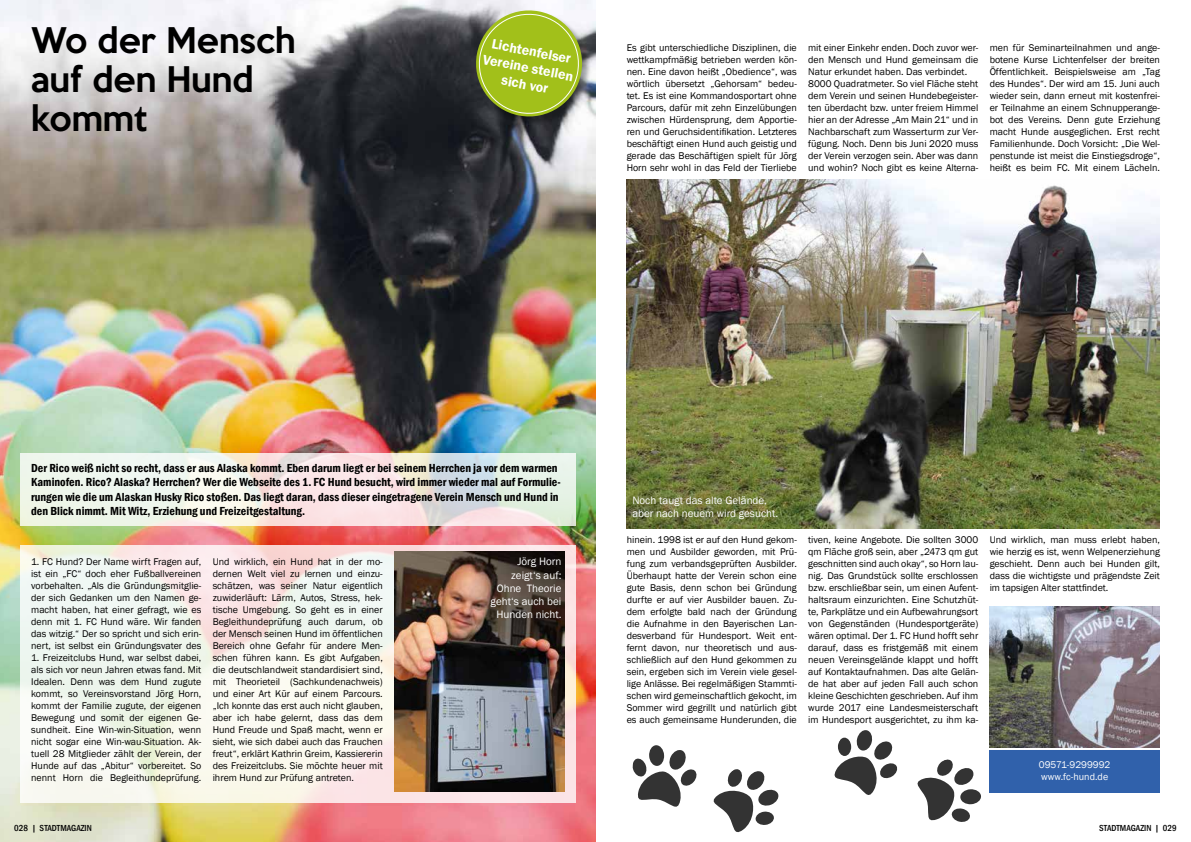
<style>
.page{position:relative;width:1191px;height:842px;background:#fff}
.page>*{position:absolute;margin:0;border:0;box-sizing:border-box;transform-origin:0 0}
.t1{font:500 32.3px/38.8px "Keep Calm";color:#000}
.t2{font:600 14.1px/16.9px "Franklin Gothic";color:#fff;text-align:center}
.t3{font:600 condensed 12px/14.4px "Franklin Gothic";color:#000}
.t4{font:11px/13.2px "Franklin Gothic";color:#fff}
.t5{font:10px/12px "Franklin Gothic";color:#000;text-align:justify}
.t6{font:10px/12px "Franklin Gothic";color:#fff}
.t7{font:500 condensed 9px "Franklin Gothic";color:#000}
</style>
<div class="page">
<img style="left:0;top:0;width:595px;height:842px">
<svg style="left:20px;top:545px;width:555px;height:258px"></svg>
<svg style="left:20px;top:454px;width:555px;height:72px"></svg>
<div style="left:989px;top:750px;width:171px;height:42px;background:#3061ab"></div>
<img style="left:626px;top:180px;width:533px;height:348px">
<img style="left:989px;top:607px;width:170px;height:140px">
<svg style="left:632px;top:745px;width:147px;height:88px"></svg>
<svg style="left:834px;top:724px;width:166px;height:98px"></svg>
<img style="left:395px;top:552px;width:170px;height:239px">
<div style="left:477px;top:12px;width:114px;height:114px;background:#000;opacity:.3"></div>
<svg style="left:471px;top:6px;width:115px;height:115px"></svg>
<h1 class="t1" style="left:31px;top:19px;width:266px">Wo der Mensch auf den Hund kommt</h1>
<h2 class="t2" style="left:488px;top:34px;width:93px;rotate:11deg">Lichtenfelser<br>Vereine stellen sich vor</h2>
<p class="t5" style="left:626px;top:42px;width:172px">Es gibt unterschiedliche Disziplinen, die wettkampfmäßig betrieben werden kön&shy;nen. Eine davon heißt „Obedience“, was wörtlich übersetzt „Gehorsam“ bedeu&shy;tet. Es ist eine Kommandosportart ohne Parcours, dafür mit zehn Einzelübungen zwischen Hürdensprung, dem Apportie&shy;ren und Geruchsidentifikation. Letzteres beschäftigt einen Hund auch geistig und gerade das Beschäftigen spielt für Jörg Horn sehr wohl in das Feld der Tierliebe</p>
<p class="t5" style="left:808px;top:42px;width:172px;text-align:left">mit einer Einkehr enden. Doch zuvor wer&shy;den Mensch und Hund gemeinsam die Natur erkundet haben. Das verbindet.<br>8000 Quadratmeter. So viel Fläche steht dem Verein und seinen Hundebegeister&shy;ten überdacht bzw. unter freiem Himmel hier an der Adresse „Am Main 21“ und in Nachbarschaft zum Wasserturm zur Ver&shy;fügung. Noch. Denn bis Juni 2020 muss der Verein verzogen sein. Aber was dann und wohin? Noch gibt es keine Alterna-</p>
<p class="t5" style="left:989px;top:42px;width:172px">men für Seminarteilnahmen und ange&shy;botene Kurse Lichtenfelser der breiten Öffentlichkeit. Beispielsweise am „Tag des Hundes“. Der wird am 15. Juni auch wieder sein, dann erneut mit kostenfrei&shy;er Teilnahme an einem Schnupperange&shy;bot des Vereins. Denn gute Erziehung macht Hunde ausgeglichen. Erst recht Familienhunde. Doch Vorsicht: „Die Wel&shy;penstunde ist meist die Einstiegsdroge“, heißt es beim FC. Mit einem Lächeln.</p>
<p class="t3" style="left:31px;top:460px;width:531px">Der Rico weiß nicht so recht, dass er aus Alaska kommt. Eben darum liegt er bei seinem Herrchen ja vor dem warmen Kaminofen. Rico? Alaska? Herrchen? Wer die Webseite des 1. FC Hund besucht, wird immer wieder mal auf Formulie&shy;rungen wie die um Alaskan Husky Rico stoßen. Das liegt daran, dass dieser eingetragene Verein Mensch und Hund in den Blick nimmt. Mit Witz, Erziehung und Freizeitgestaltung.</p>
<p class="t5" style="left:31px;top:556px;width:172px">1. FC Hund? Der Name wirft Fragen auf, ist ein „FC“ doch eher Fußballvereinen vorbehalten. „Als die Gründungsmitglie&shy;der sich Gedanken um den Namen ge&shy;macht haben, hat einer gefragt, wie es denn mit 1. FC Hund wäre. Wir fanden das witzig.“ Der so spricht und sich erin&shy;nert, ist selbst ein Gründungsvater des</p>
<p class="t5" style="left:31px;top:652px;width:172px">1. Freizeitclubs Hund, war selbst dabei, als sich vor neun Jahren etwas fand. Mit Idealen. Denn was dem Hund zugute kommt, so Vereinsvorstand Jörg Horn, kommt der Familie zugute, der eigenen Bewegung und somit der eigenen Ge&shy;sundheit. Eine Win-win-Situation, wenn nicht sogar eine Win-wau-Situation. Ak&shy;tuell 28 Mitglieder zählt der Verein, der Hunde auf das „Abitur“ vorbereitet. So nennt Horn die Begleithundeprüfung.</p>
<p class="t5" style="left:213px;top:556px;width:172px">Und wirklich, ein Hund hat in der mo&shy;dernen Welt viel zu lernen und einzu&shy;schätzen, was seiner Natur eigentlich zuwiderläuft: Lärm, Autos, Stress, hek&shy;tische Umgebung. So geht es in einer Begleithundeprüfung auch darum, ob der Mensch seinen Hund im öffentlichen Bereich ohne Gefahr für andere Men&shy;schen führen kann. Es gibt Aufgaben, die deutschlandweit standardisiert sind, mit Theorieteil (Sachkundenachweis) und einer Art Kür auf einem Parcours. „Ich konnte das erst auch nicht glauben, aber ich habe gelernt, dass das dem Hund Freude und Spaß macht, wenn er sieht, wie sich dabei auch das Frauchen freut“, erklärt Kathrin Greim, Kassiererin des Freizeitclubs. Sie möchte heuer mit ihrem Hund zur Prüfung antreten.</p>
<p class="t7" style="left:14px;top:822px;width:79px">028 | STADTMAGAZIN</p>
<p class="t4" style="left:490px;top:555px;width:72px;text-align:right">Jörg Horn zeigt‘s auf:<br>Ohne Theorie geht‘s auch bei<br>Hunden nicht.</p>
<p class="t4" style="left:632px;top:494px;width:147px">Noch taugt das alte Gelände, aber nach neuem wird gesucht.</p>
<p class="t5" style="left:626px;top:534px;width:172px">hinein. 1998 ist er auf den Hund gekom&shy;men und Ausbilder geworden, mit Prü&shy;fung zum verbandsgeprüften Ausbilder.<br>Überhaupt hatte der Verein schon eine gute Basis, denn schon bei Gründung durfte er auf vier Ausbilder bauen. Zu&shy;dem erfolgte bald nach der Gründung die Aufnahme in den Bayerischen Lan&shy;desverband für Hundesport. Weit ent&shy;fernt davon, nur theoretisch und aus&shy;schließlich auf den Hund gekommen zu sein, ergeben sich im Verein viele gesel&shy;lige Anlässe. Bei regelmäßigen Stammti&shy;schen wird gemeinschaftlich gekocht, im Sommer wird gegrillt und natürlich gibt es auch gemeinsame Hunderunden, die</p>
<p class="t5" style="left:808px;top:534px;width:172px">tiven, keine Angebote. Die sollten 3000 qm Fläche groß sein, aber „2473 qm gut geschnitten sind auch okay“, so Horn lau&shy;nig. Das Grundstück sollte erschlossen bzw. erschließbar sein, um einen Aufent&shy;haltsraum einzurichten. Eine Schutzhüt&shy;te, Parkplätze und ein Aufbewahrungsort von Gegenständen (Hundesportgeräte) wären optimal. Der 1. FC Hund hofft sehr darauf, dass es fristgemäß mit einem neuen Vereinsgelände klappt und hofft auf Kontaktaufnahmen. Das alte Gelän&shy;de hat aber auf jeden Fall auch schon kleine Geschichten geschrieben. Auf ihm wurde 2017 eine Landesmeisterschaft im Hundesport ausgerichtet, zu ihm ka-</p>
<p class="t5" style="left:989px;top:534px;width:172px">Und wirklich, man muss erlebt haben, wie herzig es ist, wenn Welpenerziehung geschieht. Denn auch bei Hunden gilt, dass die wichtigste und prägendste Zeit im tapsigen Alter stattfindet.</p>
<p class="t6" style="left:1039px;top:759px;width:73px">09571-9299992 www.fc-hund.de</p>
<p class="t7" style="left:1099px;top:822px;width:79px">STADTMAGAZIN | 029</p>
</div>
